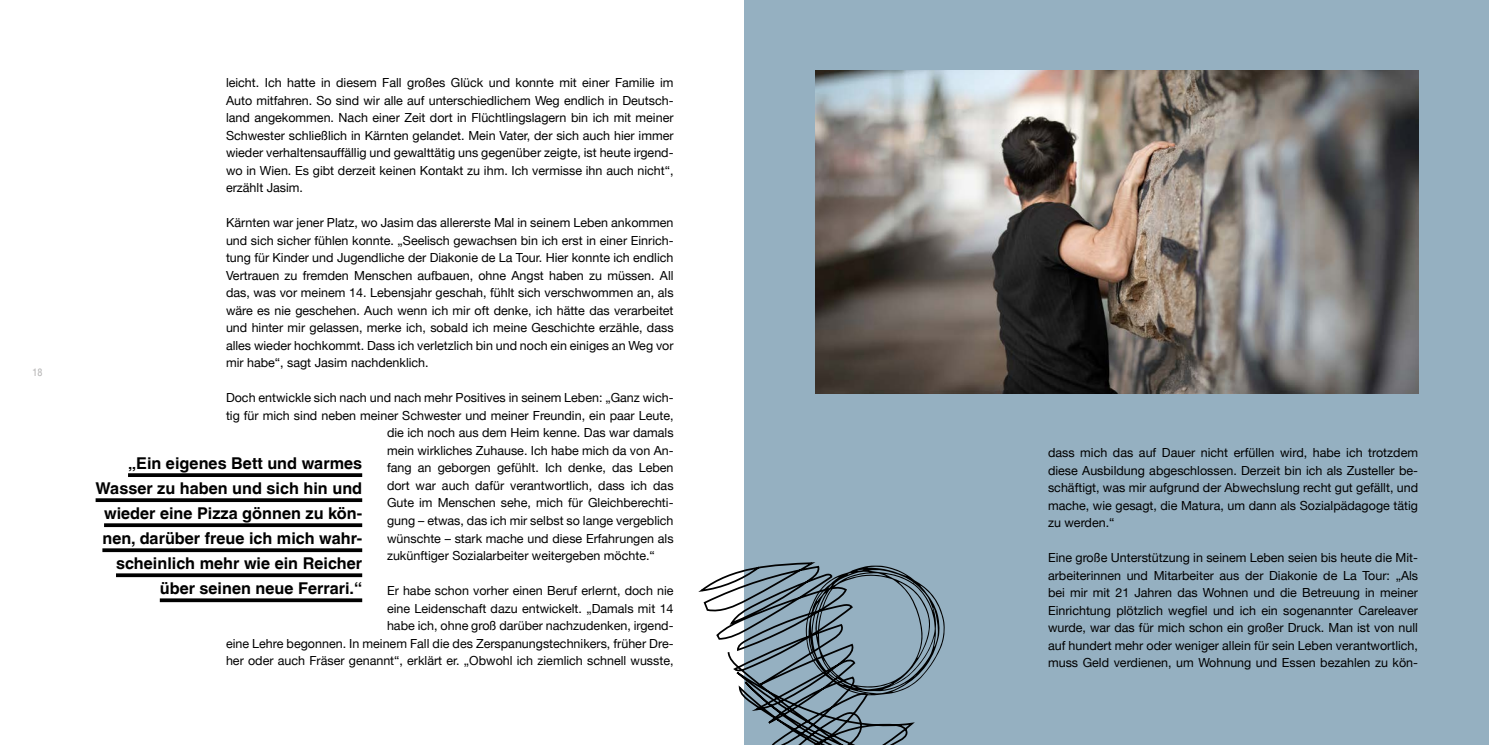
<style>
.page{position:relative;width:1489px;height:745px;background:#fff}
.page>*{position:absolute;margin:0;border:0;box-sizing:border-box;transform-origin:0 0}
.t1{font:700 16.25px/25px "Helvetica LT";color:#000;text-align:right}
.t2{font:12.5px/17.5px "Helvetica Neue LT";color:#000;text-align:justify}
.t3{font:condensed 10px "Helvetica LT";color:#b3b2b2}
</style>
<div class="page">
<div style="left:744px;top:0;width:744px;height:744px;background:#95b0c1"></div>
<img style="left:815px;top:71px;width:602px;height:322px">
<hr style="left:128px;top:473px;width:234px;height:3px;background:#000">
<hr style="left:96px;top:498px;width:266px;height:3px;background:#000">
<hr style="left:104px;top:523px;width:258px;height:3px;background:#000">
<hr style="left:102px;top:548px;width:260px;height:3px;background:#000">
<hr style="left:116px;top:573px;width:246px;height:3px;background:#000">
<hr style="left:160px;top:598px;width:202px;height:3px;background:#000">
<svg style="left:698px;top:562px;width:246px;height:182px"></svg>
<p class="t3" style="left:33px;top:366px;width:11px">18</p>
<p class="t2" style="left:226px;top:74px;width:449px">leicht. Ich hatte in diesem Fall großes Glück und konnte mit einer Familie im Auto mitfahren. So sind wir alle auf unterschiedlichem Weg endlich in Deutsch&shy;land angekommen. Nach einer Zeit dort in Flüchtlingslagern bin ich mit meiner Schwester schließlich in Kärnten gelandet. Mein Vater, der sich auch hier immer wieder verhaltensauffällig und gewalttätig uns gegenüber zeigte, ist heute irgend&shy;wo in Wien. Es gibt derzeit keinen Kontakt zu ihm. Ich vermisse ihn auch nicht“, erzählt Jasim.</p>
<p class="t2" style="left:226px;top:214px;width:449px">Kärnten war jener Platz, wo Jasim das allererste Mal in seinem Leben ankommen und sich sicher fühlen konnte. „Seelisch gewachsen bin ich erst in einer Einrich&shy;tung für Kinder und Jugendliche der Diakonie de La Tour. Hier konnte ich endlich Vertrauen zu fremden Menschen aufbauen, ohne Angst haben zu müssen. All das, was vor meinem 14. Lebensjahr geschah, fühlt sich verschwommen an, als wäre es nie geschehen. Auch wenn ich mir oft denke, ich hätte das verarbeitet und hinter mir gelassen, merke ich, sobald ich meine Geschichte erzähle, dass alles wieder hochkommt. Dass ich verletzlich bin und noch ein einiges an Weg vor mir habe“, sagt Jasim nachdenklich.</p>
<p class="t2" style="left:226px;top:389px;width:449px">Doch entwickle sich nach und nach mehr Positives in seinem Leben: „Ganz wich-</p>
<p class="t2" style="left:226px;top:406px;width:449px">tig für mich sind neben meiner Schwester und meiner Freundin, ein paar Leute,</p>
<p class="t2" style="left:387px;top:424px;width:288px">die ich noch aus dem Heim kenne. Das war damals</p>
<p class="t2" style="left:387px;top:441px;width:288px">mein wirkliches Zuhause. Ich habe mich da von An-</p>
<p class="t2" style="left:387px;top:459px;width:288px">fang an geborgen gefühlt. Ich denke, das Leben</p>
<p class="t2" style="left:387px;top:476px;width:288px">dort war auch dafür verantwortlich, dass ich das</p>
<p class="t2" style="left:387px;top:494px;width:288px">Gute im Menschen sehe, mich für Gleichberechti-</p>
<p class="t2" style="left:387px;top:511px;width:288px">gung – etwas, das ich mir selbst so lange vergeblich</p>
<p class="t2" style="left:387px;top:529px;width:288px">wünschte – stark mache und diese Erfahrungen als</p>
<p class="t2" style="left:387px;top:546px;width:269px">zukünftiger Sozialarbeiter weitergeben möchte.“</p>
<p class="t2" style="left:226px;top:581px;width:449px;text-align:right">Er habe schon vorher einen Beruf erlernt, doch nie<br>eine Leidenschaft dazu entwickelt. „Damals mit 14<br>habe ich, ohne groß darüber nachzudenken, irgend-<br>eine Lehre begonnen. In meinem Fall die des Zerspanungstechnikers, früher Dre&shy;her oder auch Fräser genannt“, erklärt er. „Obwohl ich ziemlich schnell wusste,</p>
<h1 class="t1" style="left:96px;top:450px;width:268px">„Ein eigenes Bett und warmes<br>Wasser zu haben und sich hin und wieder eine Pizza gönnen zu kön&shy;nen, darüber freue ich mich wahr&shy;scheinlich mehr wie ein Reicher über seinen neue Ferrari.“</h1>
<p class="t2" style="left:1047px;top:443px;width:371px">dass mich das auf Dauer nicht erfüllen wird, habe ich trotzdem diese Ausbildung abgeschlossen. Derzeit bin ich als Zusteller be&shy;schäftigt, was mir aufgrund der Abwechslung recht gut gefällt, und mache, wie gesagt, die Matura, um dann als Sozialpädagoge tätig zu werden.“</p>
<p class="t2" style="left:1047px;top:548px;width:371px">Eine große Unterstützung in seinem Leben seien bis heute die Mit&shy;arbeiterinnen und Mitarbeiter aus der Diakonie de La Tour: „Als bei mir mit 21 Jahren das Wohnen und die Betreuung in meiner Einrichtung plötzlich wegfiel und ich ein sogenannter Careleaver wurde, war das für mich schon ein großer Druck. Man ist von null auf hundert mehr oder weniger allein für sein Leben verantwortlich, muss Geld verdienen, um Wohnung und Essen bezahlen zu kön-</p>
</div>
